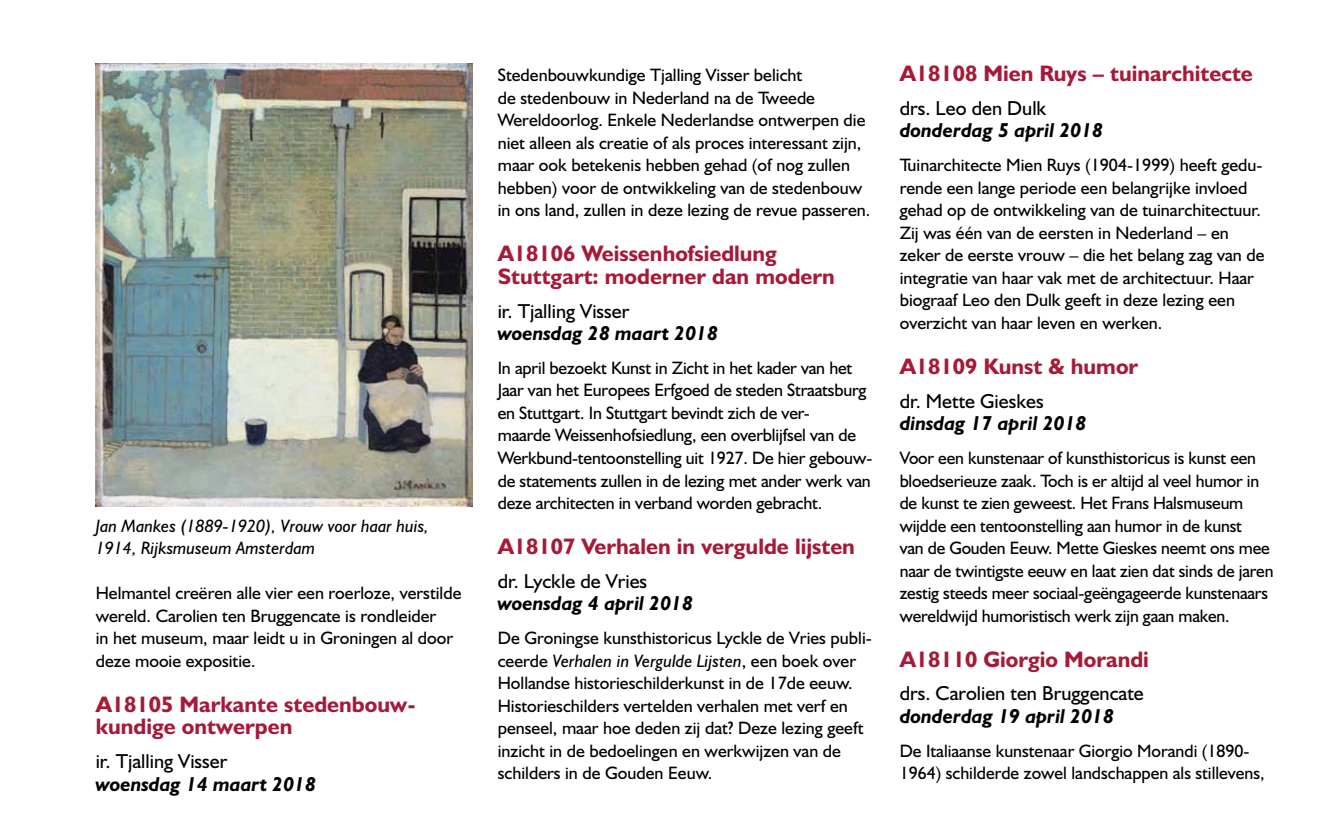
<style>
.page{position:relative;width:1340px;height:830px;background:#fff}
.page>*{position:absolute;margin:0;border:0;box-sizing:border-box;transform-origin:0 0}
.t1{font:700 22.5px/22.5px "Humanist 521 BT";color:#a61a38}
.t2{font:italic 700 20.25px "Humanist 521 BT";color:#000}
.t3{font:20.25px "Humanist 521 BT";color:#000}
.t4{font:18px/22.5px "Humanist 521 BT";color:#000}
.t5{font:italic 18px/22.5px "Humanist 521 BT";color:#000}
.s1{font-style:italic}
</style>
<div class="page">
<img style="left:96px;top:64px;width:376px;height:442px">
<p class="t5" style="left:96px;top:513px;width:334px">Jan Mankes (1889-1920), Vrouw voor haar huis,<br>1914, Rijksmuseum Amsterdam</p>
<p class="t4" style="left:96px;top:581px;width:367px">Helmantel creëren alle vier een roerloze, verstilde wereld. Carolien ten Bruggencate is rondleider<br>in het museum, maar leidt u in Groningen al door deze mooie expositie.</p>
<p class="t1" style="left:96px;top:692px;width:321px">A18105 Markante stedenbouw&shy;kundige ontwerpen</p>
<p class="t3" style="left:96px;top:748px;width:133px">ir. Tjalling Visser</p>
<p class="t2" style="left:96px;top:770px;width:222px">woensdag 14 maart 2018</p>
<p class="t4" style="left:497px;top:63px;width:374px">Stedenbouwkundige Tjalling Visser belicht<br>de stedenbouw in Nederland na de Tweede Wereldoorlog. Enkele Nederlandse ontwerpen die niet alleen als creatie of als proces interessant zijn, maar ook betekenis hebben gehad (of nog zullen hebben) voor de ontwikkeling van de stedenbouw in ons land, zullen in deze lezing de revue passeren.</p>
<p class="t1" style="left:497px;top:242px;width:339px">A18106 Weissenhofsiedlung<br>Stuttgart: moderner dan modern</p>
<p class="t3" style="left:497px;top:298px;width:133px">ir. Tjalling Visser</p>
<p class="t2" style="left:497px;top:320px;width:222px">woensdag 28 maart 2018</p>
<p class="t4" style="left:497px;top:356px;width:376px">In april bezoekt Kunst in Zicht in het kader van het Jaar van het Europees Erfgoed de steden Straatsburg en Stuttgart. In Stuttgart bevindt zich de ver-<br>maarde Weissenhofsiedlung, een overblijfsel van de Werkbund-tentoonstelling uit 1927. De hier gebouw&shy;de statements zullen in de lezing met ander werk van deze architecten in verband worden gebracht.</p>
<p class="t1" style="left:497px;top:534px;width:359px">A18107 Verhalen in vergulde lijsten</p>
<p class="t3" style="left:497px;top:568px;width:151px">dr. Lyckle de Vries</p>
<p class="t2" style="left:497px;top:590px;width:197px">woensdag 4 april 2018</p>
<p class="t4" style="left:497px;top:626px;width:376px">De Groningse kunsthistoricus Lyckle de Vries publi&shy;ceerde <span class="s1">Verhalen in Vergulde Lijsten</span>, een boek over Hollandse historieschilderkunst in de 17de eeuw.<br>Historieschilders vertelden verhalen met verf en penseel, maar hoe deden zij dat? Deze lezing geeft inzicht in de bedoelingen en werkwijzen van de schilders in de Gouden Eeuw.</p>
<p class="t1" style="left:899px;top:62px;width:355px">A18108 Mien Ruys – tuinarchitecte</p>
<p class="t3" style="left:899px;top:95px;width:148px">drs. Leo den Dulk</p>
<p class="t2" style="left:899px;top:118px;width:205px">donderdag 5 april 2018</p>
<p class="t4" style="left:899px;top:153px;width:366px">Tuinarchitecte Mien Ruys (1904-1999) heeft gedu&shy;rende een lange periode een belangrijke invloed gehad op de ontwikkeling van de tuinarchitectuur.<br>Zij was één van de eersten in Nederland – en zeker de eerste vrouw – die het belang zag van de integratie van haar vak met de architectuur. Haar biograaf Leo den Dulk geeft in deze lezing een overzicht van haar leven en werken.</p>
<p class="t1" style="left:899px;top:354px;width:240px">A18109 Kunst &amp; humor</p>
<p class="t3" style="left:899px;top:388px;width:145px">dr. Mette Gieskes</p>
<p class="t2" style="left:899px;top:410px;width:188px">dinsdag 17 april 2018</p>
<p class="t4" style="left:899px;top:446px;width:375px">Voor een kunstenaar of kunsthistoricus is kunst een bloedserieuze zaak. Toch is er altijd al veel humor in de kunst te zien geweest. Het Frans Halsmuseum wijdde een tentoonstelling aan humor in de kunst<br>van de Gouden Eeuw. Mette Gieskes neemt ons mee naar de twintigste eeuw en laat zien dat sinds de jaren zestig steeds meer sociaal-geëngageerde kunstenaars wereldwijd humoristisch werk zijn gaan maken.</p>
<p class="t1" style="left:899px;top:647px;width:251px">A18110 Giorgio Morandi</p>
<p class="t3" style="left:899px;top:680px;width:245px">drs. Carolien ten Bruggencate</p>
<p class="t2" style="left:899px;top:703px;width:216px">donderdag 19 april 2018</p>
<p class="t4" style="left:899px;top:738px;width:366px">De Italiaanse kunstenaar Giorgio Morandi (1890-<br>1964) schilderde zowel landschappen als stillevens,</p>
</div>
